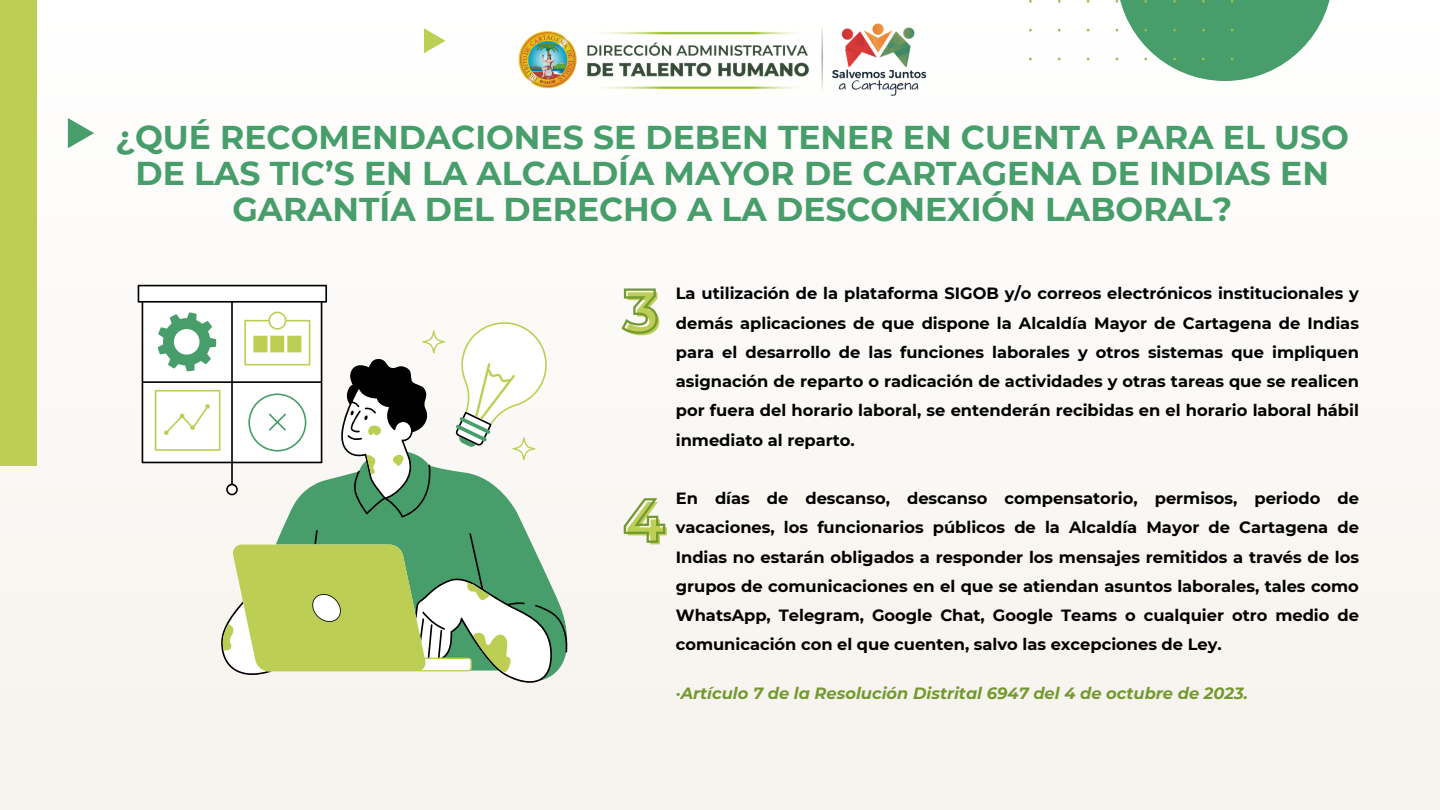
<style>
.page{position:relative;width:1440px;height:810px;background:#fbf9f6}
.page>*{position:absolute;margin:0;border:0;box-sizing:border-box;transform-origin:0 0}
.t1{font:700 60.5px "Montserrat";color:#bdce55}
.t2{font:700 33px/36px "Montserrat";color:#479e6b;text-align:center}
.t3{font:700 16.3px/29.2px "Montserrat";color:#000;text-align:justify}
.t4{font:italic 700 16.3px "Montserrat";color:#749930}
</style>
<div class="page">
<svg style="left:1117px;top:0;width:213px;height:81px;fill:#479e6b"></svg>
<svg style="left:424px;top:28px;width:22px;height:25px"></svg>
<div style="left:0;top:0;width:37px;height:466px;background:#bdce55"></div>
<svg style="left:68px;top:118px;width:26px;height:30px"></svg>
<img style="left:518px;top:23px;width:409px;height:73px">
<svg style="left:138px;top:285px;width:430px;height:398px"></svg>
<svg style="left:155px;top:312px;width:393px;height:360px"></svg>
<svg style="left:621px;top:288px;width:37px;height:46px"></svg>
<svg style="left:623px;top:498px;width:43px;height:45px"></svg>
<p class="t2" style="left:116px;top:119px;width:1235px">¿QUÉ RECOMENDACIONES SE DEBEN TENER EN CUENTA PARA EL USO<br>DE LAS TIC’S EN LA ALCALDÍA MAYOR DE CARTAGENA DE INDIAS EN<br>GARANTÍA DEL DERECHO A LA DESCONEXIÓN LABORAL?</p>
<p class="t1" style="left:626px;top:276px;width:37px">3</p>
<p class="t3" style="left:676px;top:279px;width:685px">La utilización de la plataforma SIGOB y/o correos electrónicos institucionales y demás aplicaciones de que dispone la Alcaldía Mayor de Cartagena de Indias para el desarrollo de las funciones laborales y otros sistemas que impliquen asignación de reparto o radicación de actividades y otras tareas que se realicen por fuera del horario laboral, se entenderán recibidas en el horario laboral hábil inmediato al reparto.</p>
<p class="t1" style="left:626px;top:486px;width:43px">4</p>
<p class="t3" style="left:676px;top:484px;width:685px">En días de descanso, descanso compensatorio, permisos, periodo de vacaciones, los funcionarios públicos de la Alcaldía Mayor de Cartagena de Indias no estarán obligados a responder los mensajes remitidos a través de los grupos de comunicaciones en el que se atiendan asuntos laborales, tales como WhatsApp, Telegram, Google Chat, Google Teams o cualquier otro medio de comunicación con el que cuenten, salvo las excepciones de Ley.</p>
<p class="t4" style="left:676px;top:683px;width:574px">·Artículo 7 de la Resolución Distrital 6947 del 4 de octubre de 2023.</p>
</div>
